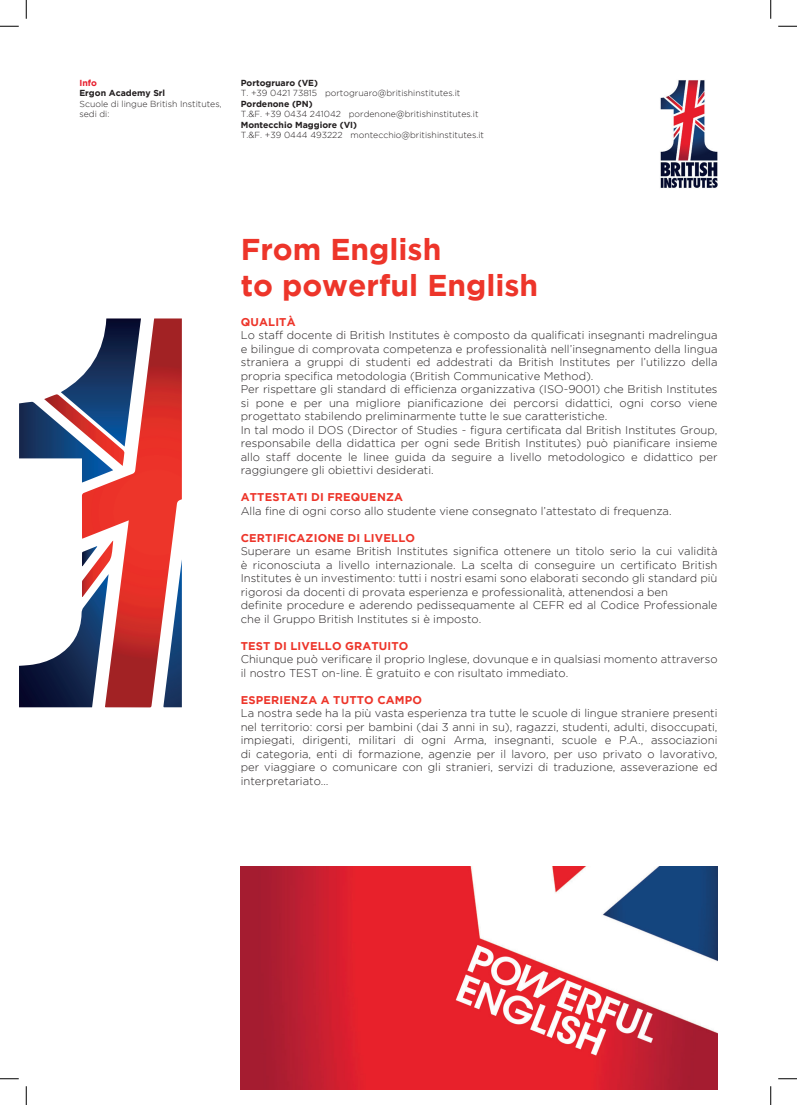
<style>
.page{position:relative;width:797px;height:1105px;background:#fff}
.page>*{position:absolute;margin:0;border:0;box-sizing:border-box;transform-origin:0 0}
.t1{font:700 30px/36px "Gotham";color:#ed352a}
.t2{font:300 11.25px/13.5px "Gotham";color:#231f20}
.t3{font:700 11.25px "Gotham";letter-spacing:.015em;color:#ed352a}
.t4{font:300 8.75px/10.5px "Gotham";color:#231f20}
.t5{font:700 8.75px "Gotham";color:#231f20}
.t6{font:700 8.75px "Gotham";color:#e71d2c}
</style>
<div class="page">
<img style="left:660px;top:80px;width:57px;height:108px">
<img style="left:82px;top:318px;width:100px;height:389px">
<img style="left:44px;top:394px;width:80px;height:72px">
<img style="left:82px;top:541px;width:31px;height:56px">
<img style="left:163px;top:559px;width:19px;height:148px">
<img style="left:19px;top:574px;width:90px;height:133px">
<img style="left:61px;top:318px;width:80px;height:129px">
<img style="left:19px;top:402px;width:94px;height:81px">
<img style="left:82px;top:546px;width:15px;height:20px">
<img style="left:241px;top:867px;width:476px;height:222px">
<svg style="left:0;top:25px;width:19px;height:2px"></svg>
<svg style="left:778px;top:25px;width:19px;height:2px"></svg>
<svg style="left:0;top:1078px;width:19px;height:1px"></svg>
<svg style="left:778px;top:1078px;width:19px;height:1px"></svg>
<svg style="left:25px;top:0;width:2px;height:19px"></svg>
<svg style="left:25px;top:1086px;width:2px;height:19px"></svg>
<svg style="left:770px;top:0;width:1px;height:19px"></svg>
<svg style="left:770px;top:1086px;width:1px;height:19px"></svg>
<p class="t6" style="left:79px;top:78px;width:19px">Info</p>
<p class="t5" style="left:79px;top:88px;width:87px">Ergon Academy Srl</p>
<p class="t4" style="left:79px;top:98px;width:144px">Scuole di lingue British Institutes, sedi di:</p>
<p class="t5" style="left:241px;top:78px;width:79px">Portogruaro (VE)</p>
<p class="t4" style="left:241px;top:88px;width:221px">T. +39 0421 73815 portogruaro@britishinstitutes.it</p>
<p class="t5" style="left:241px;top:99px;width:73px">Pordenone (PN)</p>
<p class="t4" style="left:241px;top:109px;width:239px">T.&amp;F. +39 0434 241042 pordenone@britishinstitutes.it</p>
<p class="t5" style="left:241px;top:120px;width:118px">Montecchio Maggiore (VI)</p>
<p class="t4" style="left:241px;top:130px;width:245px">T.&amp;F. +39 0444 493222 montecchio@britishinstitutes.it</p>
<h1 class="t1" style="left:241px;top:231px;width:299px">From English<br>to powerful English</h1>
<p class="t3" style="left:241px;top:315px;width:56px">QUALITÀ</p>
<p class="t2" style="left:241px;top:329px;width:478px">Lo staff docente di British Institutes è composto da qualificati insegnanti madrelingua e bilingue di comprovata competenza e professionalità nell’insegnamento della lingua straniera a gruppi di studenti ed addestrati da British Institutes per l’utilizzo della propria specifica metodologia (British Communicative Method).<br>Per rispettare gli standard di efficienza organizzativa (ISO-9001) che British Institutes si pone e per una migliore pianificazione dei percorsi didattici, ogni corso viene progettato stabilendo preliminarmente tutte le sue caratteristiche.<br>In tal modo il DOS (Director of Studies - figura certificata dal British Institutes Group, responsabile della didattica per ogni sede British Institutes) può pianificare insieme allo staff docente le linee guida da seguire a livello metodologico e didattico per raggiungere gli obiettivi desiderati.</p>
<p class="t3" style="left:241px;top:491px;width:164px">ATTESTATI DI FREQUENZA</p>
<p class="t2" style="left:241px;top:504px;width:432px">Alla fine di ogni corso allo studente viene consegnato l’attestato di frequenza.</p>
<p class="t3" style="left:241px;top:531px;width:176px">CERTIFICAZIONE DI LIVELLO</p>
<p class="t2" style="left:241px;top:545px;width:478px">Superare un esame British Institutes significa ottenere un titolo serio la cui validità è riconosciuta a livello internazionale. La scelta di conseguire un certificato British Institutes è un investimento: tutti i nostri esami sono elaborati secondo gli standard più rigorosi da docenti di provata esperienza e professionalità, attenendosi a ben<br>definite procedure e aderendo pedissequamente al CEFR ed al Codice Professionale che il Gruppo British Institutes si è imposto.</p>
<p class="t3" style="left:241px;top:639px;width:169px">TEST DI LIVELLO GRATUITO</p>
<p class="t2" style="left:241px;top:653px;width:478px">Chiunque può verificare il proprio Inglese, dovunque e in qualsiasi momento attraverso il nostro TEST on-line. È gratuito e con risultato immediato.</p>
<p class="t3" style="left:241px;top:693px;width:183px">ESPERIENZA A TUTTO CAMPO</p>
<p class="t2" style="left:241px;top:707px;width:478px;text-align:justify">La nostra sede ha la più vasta esperienza tra tutte le scuole di lingue straniere presenti nel territorio: corsi per bambini (dai 3 anni in su), ragazzi, studenti, adulti, disoccupati, impiegati, dirigenti, militari di ogni Arma, insegnanti, scuole e P.A., associazioni di categoria, enti di formazione, agenzie per il lavoro, per uso privato o lavorativo, per viaggiare o comunicare con gli stranieri, servizi di traduzione, asseverazione ed interpretariato…</p>
</div>
